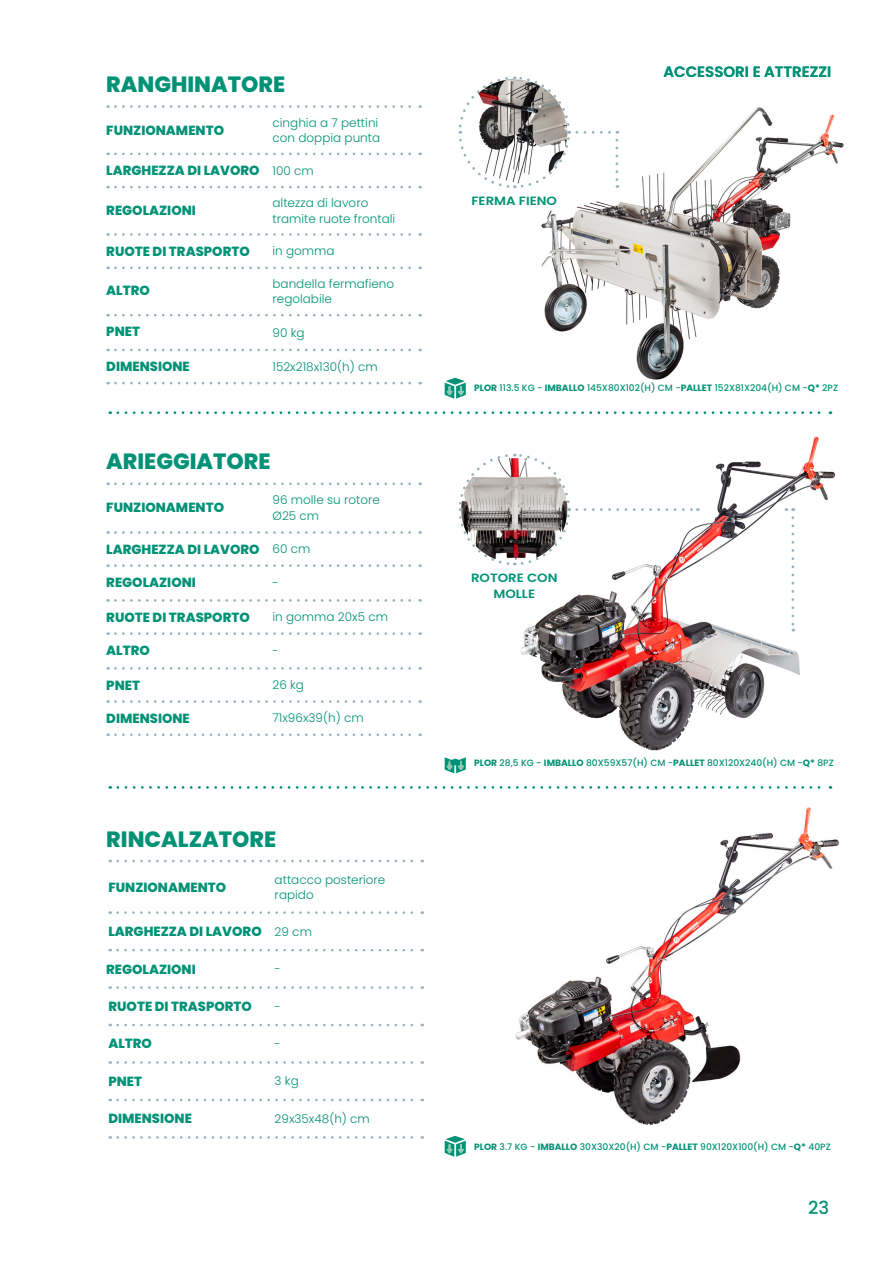
<style>
.page{position:relative;width:893px;height:1263px;background:#fff}
.page>*{position:absolute;margin:0;border:0;box-sizing:border-box;transform-origin:0 0}
.t1{font:800 22.05px "Poppins";color:#009276}
.t2{font:500 18px "Poppins";color:#009276}
.t3{font:600 15px "Poppins";color:#009276}
.t4{font:800 13.2px "Poppins";color:#009276}
.t5{font:300 12px/15px "Poppins";color:#009276}
.t6{font:600 12px/15.8px "Poppins";color:#009276;text-align:center;scale:1.11 1}
.t7{font:500 9.15px "Poppins";color:#009276}
.s1{font-weight:700}
</style>
<div class="page">
<img style="left:541px;top:107px;width:303px;height:273px">
<img style="left:515px;top:786px;width:324px;height:339px">
<img style="left:520px;top:411px;width:316px;height:340px">
<svg style="left:118px;top:411px;width:713px;height:3px"></svg>
<svg style="left:118px;top:786px;width:713px;height:3px"></svg>
<svg style="left:445px;top:757px;width:21px;height:16px"></svg>
<svg style="left:458px;top:452px;width:113px;height:115px"></svg>
<svg style="left:577px;top:508px;width:121px;height:3px"></svg>
<svg style="left:115px;top:482px;width:306px;height:3px"></svg>
<svg style="left:115px;top:531px;width:306px;height:3px"></svg>
<svg style="left:115px;top:564px;width:306px;height:3px"></svg>
<svg style="left:115px;top:599px;width:306px;height:3px"></svg>
<svg style="left:115px;top:632px;width:306px;height:3px"></svg>
<svg style="left:115px;top:733px;width:306px;height:3px"></svg>
<svg style="left:115px;top:667px;width:306px;height:3px"></svg>
<svg style="left:115px;top:700px;width:306px;height:3px"></svg>
<svg style="left:445px;top:378px;width:21px;height:21px"></svg>
<svg style="left:458px;top:76px;width:160px;height:113px"></svg>
<svg style="left:115px;top:105px;width:306px;height:3px"></svg>
<svg style="left:115px;top:153px;width:306px;height:2px"></svg>
<svg style="left:115px;top:186px;width:306px;height:2px"></svg>
<svg style="left:115px;top:233px;width:306px;height:3px"></svg>
<svg style="left:115px;top:267px;width:306px;height:2px"></svg>
<svg style="left:115px;top:314px;width:306px;height:2px"></svg>
<svg style="left:115px;top:349px;width:306px;height:2px"></svg>
<svg style="left:115px;top:382px;width:306px;height:2px"></svg>
<svg style="left:445px;top:1136px;width:21px;height:21px"></svg>
<svg style="left:118px;top:860px;width:305px;height:2px"></svg>
<svg style="left:118px;top:911px;width:305px;height:3px"></svg>
<svg style="left:118px;top:949px;width:305px;height:2px"></svg>
<svg style="left:118px;top:986px;width:305px;height:3px"></svg>
<svg style="left:118px;top:1024px;width:305px;height:2px"></svg>
<svg style="left:118px;top:1061px;width:305px;height:3px"></svg>
<svg style="left:118px;top:1099px;width:305px;height:2px"></svg>
<svg style="left:118px;top:1136px;width:305px;height:3px"></svg>
<svg style="left:786px;top:508px;width:8px;height:3px"></svg>
<svg style="left:791px;top:518px;width:3px;height:113px"></svg>
<p class="t1" style="left:106px;top:72px;width:180px">RANGHINATORE</p>
<p class="t4" style="left:106px;top:123px;width:119px">FUNZIONAMENTO</p>
<p class="t5" style="left:273px;top:115px;width:109px">cinghia a 7 pettini con doppia punta</p>
<p class="t4" style="left:106px;top:163px;width:155px">LARGHEZZA DI LAVORO</p>
<p class="t5" style="left:273px;top:163px;width:43px">100 cm</p>
<p class="t5" style="left:273px;top:196px;width:97px">altezza di lavoro</p>
<p class="t5" style="left:273px;top:211px;width:124px">tramite ruote frontali</p>
<p class="t4" style="left:106px;top:202px;width:91px">REGOLAZIONI</p>
<p class="t4" style="left:106px;top:244px;width:145px">RUOTE DI TRASPORTO</p>
<p class="t5" style="left:273px;top:243px;width:64px">in gomma</p>
<p class="t5" style="left:273px;top:277px;width:123px">bandella fermafieno</p>
<p class="t5" style="left:273px;top:292px;width:61px">regolabile</p>
<p class="t4" style="left:106px;top:283px;width:45px">ALTRO</p>
<p class="t4" style="left:106px;top:324px;width:35px">PNET</p>
<p class="t5" style="left:273px;top:325px;width:34px">90 kg</p>
<p class="t4" style="left:106px;top:359px;width:85px">DIMENSIONE</p>
<p class="t5" style="left:273px;top:359px;width:107px">152x218x130(h) cm</p>
<p class="t1" style="left:106px;top:449px;width:166px">ARIEGGIATORE</p>
<p class="t4" style="left:106px;top:500px;width:119px">FUNZIONAMENTO</p>
<p class="t5" style="left:273px;top:492px;width:109px;line-height:15.5px">96 molle su rotore<br>Ø25 cm</p>
<p class="t4" style="left:106px;top:541px;width:155px">LARGHEZZA DI LAVORO</p>
<p class="t5" style="left:273px;top:542px;width:39px">60 cm</p>
<p class="t4" style="left:106px;top:575px;width:91px">REGOLAZIONI</p>
<p class="t5" style="left:273px;top:576px;width:8px">-</p>
<p class="t4" style="left:106px;top:609px;width:145px">RUOTE DI TRASPORTO</p>
<p class="t5" style="left:273px;top:609px;width:117px">in gomma 20x5 cm</p>
<p class="t4" style="left:106px;top:643px;width:45px">ALTRO</p>
<p class="t5" style="left:273px;top:643px;width:8px">-</p>
<p class="t4" style="left:106px;top:677px;width:35px">PNET</p>
<p class="t5" style="left:273px;top:677px;width:33px">26 kg</p>
<p class="t4" style="left:106px;top:710px;width:85px">DIMENSIONE</p>
<p class="t5" style="left:273px;top:711px;width:93px">71x96x39(h) cm</p>
<p class="t1" style="left:106px;top:826px;width:171px">RINCALZATORE</p>
<p class="t4" style="left:108px;top:879px;width:119px">FUNZIONAMENTO</p>
<p class="t5" style="left:275px;top:872px;width:112px">attacco posteriore rapido</p>
<p class="t4" style="left:108px;top:924px;width:155px">LARGHEZZA DI LAVORO</p>
<p class="t5" style="left:275px;top:924px;width:39px">29 cm</p>
<p class="t4" style="left:106px;top:961px;width:91px">REGOLAZIONI</p>
<p class="t5" style="left:275px;top:961px;width:8px">-</p>
<p class="t4" style="left:108px;top:999px;width:145px">RUOTE DI TRASPORTO</p>
<p class="t5" style="left:275px;top:999px;width:8px">-</p>
<p class="t4" style="left:108px;top:1036px;width:45px">ALTRO</p>
<p class="t5" style="left:275px;top:1036px;width:8px">-</p>
<p class="t4" style="left:108px;top:1073px;width:35px">PNET</p>
<p class="t5" style="left:275px;top:1074px;width:26px">3 kg</p>
<p class="t4" style="left:108px;top:1111px;width:85px">DIMENSIONE</p>
<p class="t5" style="left:275px;top:1111px;width:97px">29x35x48(h) cm</p>
<p class="t6" style="left:472px;top:193px;width:78px">FERMA FIENO</p>
<p class="t3" style="left:663px;top:63px;width:169px">ACCESSORI E ATTREZZI</p>
<p class="t7" style="left:474px;top:383px;width:366px"><span class="s1">PLOR</span> 113.5 KG - <span class="s1">IMBALLO</span> 145X80X102(H) CM -<span class="s1">PALLET</span> 152X81X204(H) CM -<span class="s1">Q*</span> 2PZ</p>
<p class="t6" style="left:471px;top:570px;width:79px">ROTORE CON<br>MOLLE</p>
<p class="t7" style="left:474px;top:758px;width:361px"><span class="s1">PLOR</span> 28,5 KG - <span class="s1">IMBALLO</span> 80X59X57(H) CM -<span class="s1">PALLET</span> 80X120X240(H) CM -<span class="s1">Q*</span> 8PZ</p>
<p class="t7" style="left:474px;top:1141px;width:358px"><span class="s1">PLOR</span> 3.7 KG - <span class="s1">IMBALLO</span> 30X30X20(H) CM -<span class="s1">PALLET</span> 90X120X100(H) CM -<span class="s1">Q*</span> 40PZ</p>
<h2 class="t2" style="left:808px;top:1197px;width:23px">23</h2>
</div>
